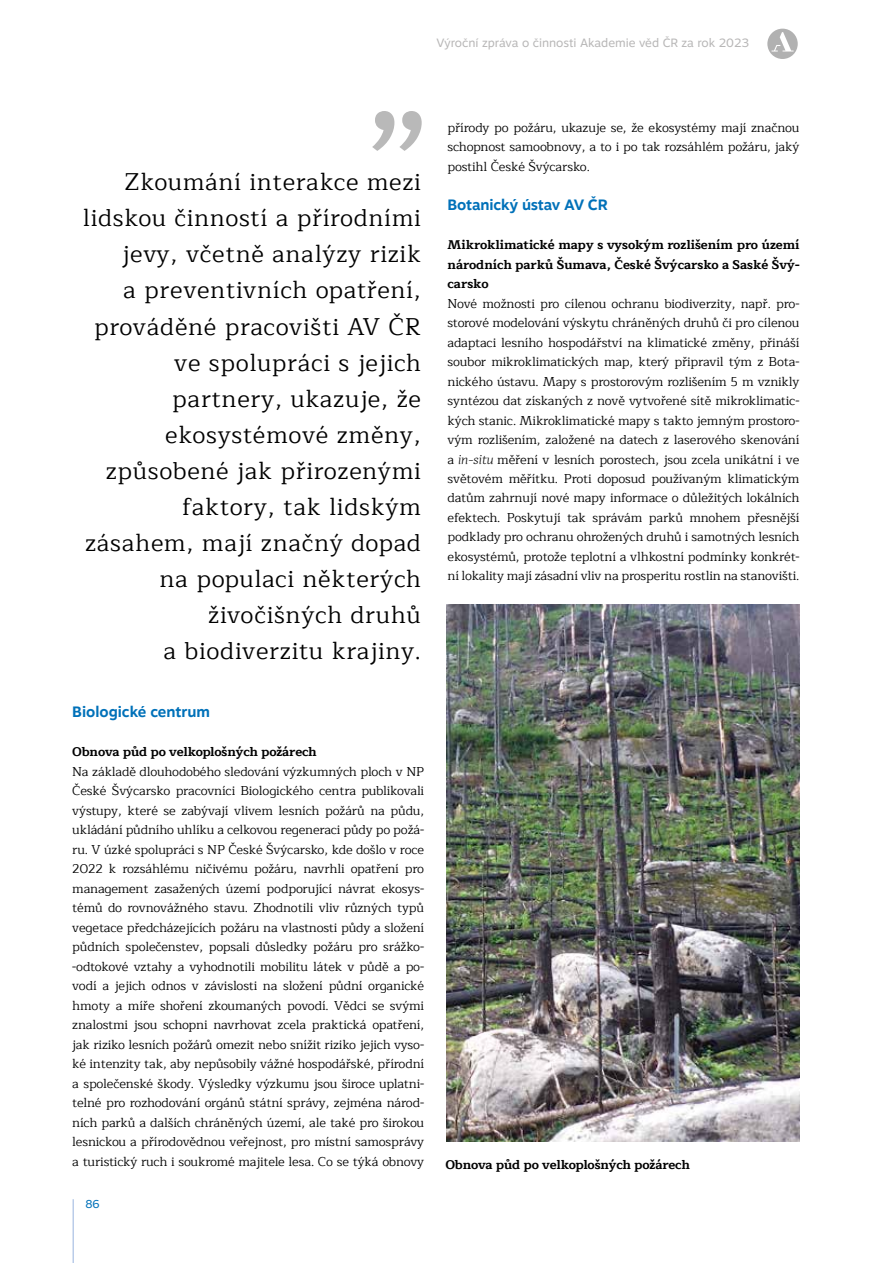
<style>
.page{position:relative;width:893px;height:1263px;background:#fff}
.page>*{position:absolute;margin:0;border:0;box-sizing:border-box;transform-origin:0 0}
.t1{font:165px "Motiva Sans";color:#646363}
.t2{font:24px/36px "Maitree";letter-spacing:.03em;color:#000;text-align:right}
.t3{font:700 15px "Motiva Sans";letter-spacing:-.01em;color:#0071b9}
.t4{font:12.75px/19.5px "Maitree";letter-spacing:-.01em;color:#000;text-align:justify}
.t5{font:700 12.75px/19.5px "Maitree";letter-spacing:-.01em;color:#000;text-align:justify}
.t6{font:12px "Motiva Sans";color:#b8b7b7}
.t7{font:11.4px "Motiva Sans";color:#0071b9}
.s1{font-family:"Adagio Serif";font-weight:300;font-style:italic}
</style>
<div class="page">
<hr style="left:73px;top:1199px;width:1px;height:64px;background:#98b3de">
<svg style="left:767px;top:29px;width:31px;height:30px"></svg>
<img style="left:446px;top:605px;width:353px;height:537px">
<p class="t6" style="left:436px;top:34px;width:314px">Výroční zpráva o činnosti Akademie věd ČR za rok 2023</p>
<h1 class="t1" style="left:366px;top:-48px;width:66px">„</h1>
<p class="t2" style="left:83px;top:165px;width:340px">Zkoumání interakce mezi lidskou činností a přírodními jevy, včetně analýzy rizik<br>a preventivních opatření, prováděné pracovišti AV ČR ve spolupráci s jejich partnery, ukazuje, že ekosystémové změny, způsobené jak přirozenými faktory, tak lidským zásahem, mají značný dopad na populaci některých živočišných druhů<br>a biodiverzitu krajiny.</p>
<p class="t3" style="left:72px;top:701px;width:139px">Biologické centrum</p>
<p class="t5" style="left:72px;top:742px;width:246px">Obnova půd po velkoplošných požárech</p>
<p class="t4" style="left:72px;top:762px;width:353px">Na základě dlouhodobého sledování výzkumných ploch v NP České Švýcarsko pracovníci Biologického centra publikovali výstupy, které se zabývají vlivem lesních požárů na půdu, ukládání půdního uhlíku a celkovou regeneraci půdy po požá&shy;ru. V úzké spolupráci s NP České Švýcarsko, kde došlo v roce 2022 k rozsáhlému ničivému požáru, navrhli opatření pro management zasažených území podporující návrat ekosys&shy;témů do rovnovážného stavu. Zhodnotili vliv různých typů vegetace předcházejících požáru na vlastnosti půdy a složení půdních společenstev, popsali důsledky požáru pro srážko--odtokové vztahy a vyhodnotili mobilitu látek v půdě a po&shy;vodí a jejich odnos v závislosti na složení půdní organické hmoty a míře shoření zkoumaných povodí. Vědci se svými znalostmi jsou schopni navrhovat zcela praktická opatření, jak riziko lesních požárů omezit nebo snížit riziko jejich vyso&shy;ké intenzity tak, aby nepůsobily vážné hospodářské, přírodní a společenské škody. Výsledky výzkumu jsou široce uplatni&shy;telné pro rozhodování orgánů státní správy, zejména národ&shy;ních parků a dalších chráněných území, ale také pro širokou lesnickou a přírodovědnou veřejnost, pro místní samosprávy a turistický ruch i soukromé majitele lesa. Co se týká obnovy</p>
<p class="t7" style="left:85px;top:1195px;width:16px">86</p>
<p class="t4" style="left:448px;top:118px;width:353px">přírody po požáru, ukazuje se, že ekosystémy mají značnou schopnost samoobnovy, a to i po tak rozsáhlém požáru, jaký postihl České Švýcarsko.</p>
<p class="t3" style="left:448px;top:194px;width:162px">Botanický ústav AV ČR</p>
<p class="t5" style="left:448px;top:235px;width:353px">Mikroklimatické mapy s vysokým rozlišením pro území národních parků Šumava, České Švýcarsko a Saské Švý&shy;carsko</p>
<p class="t4" style="left:448px;top:294px;width:353px">Nové možnosti pro cílenou ochranu biodiverzity, např. pro&shy;storové modelování výskytu chráněných druhů či pro cílenou adaptaci lesního hospodářství na klimatické změny, přináší soubor mikroklimatických map, který připravil tým z Bota&shy;nického ústavu. Mapy s prostorovým rozlišením 5 m vznikly syntézou dat získaných z nově vytvořené sítě mikroklimatic&shy;kých stanic. Mikroklimatické mapy s takto jemným prostoro&shy;vým rozlišením, založené na datech z laserového skenování a <span class="s1">in-situ</span> měření v lesních porostech, jsou zcela unikátní i ve světovém měřítku. Proti doposud používaným klimatickým datům zahrnují nové mapy informace o důležitých lokálních efektech. Poskytují tak správám parků mnohem přesnější podklady pro ochranu ohrožených druhů i samotných lesních ekosystémů, protože teplotní a vlhkostní podmínky konkrét&shy;ní lokality mají zásadní vliv na prosperitu rostlin na stanovišti.</p>
<p class="t5" style="left:445px;top:1155px;width:246px">Obnova půd po velkoplošných požárech</p>
</div>
